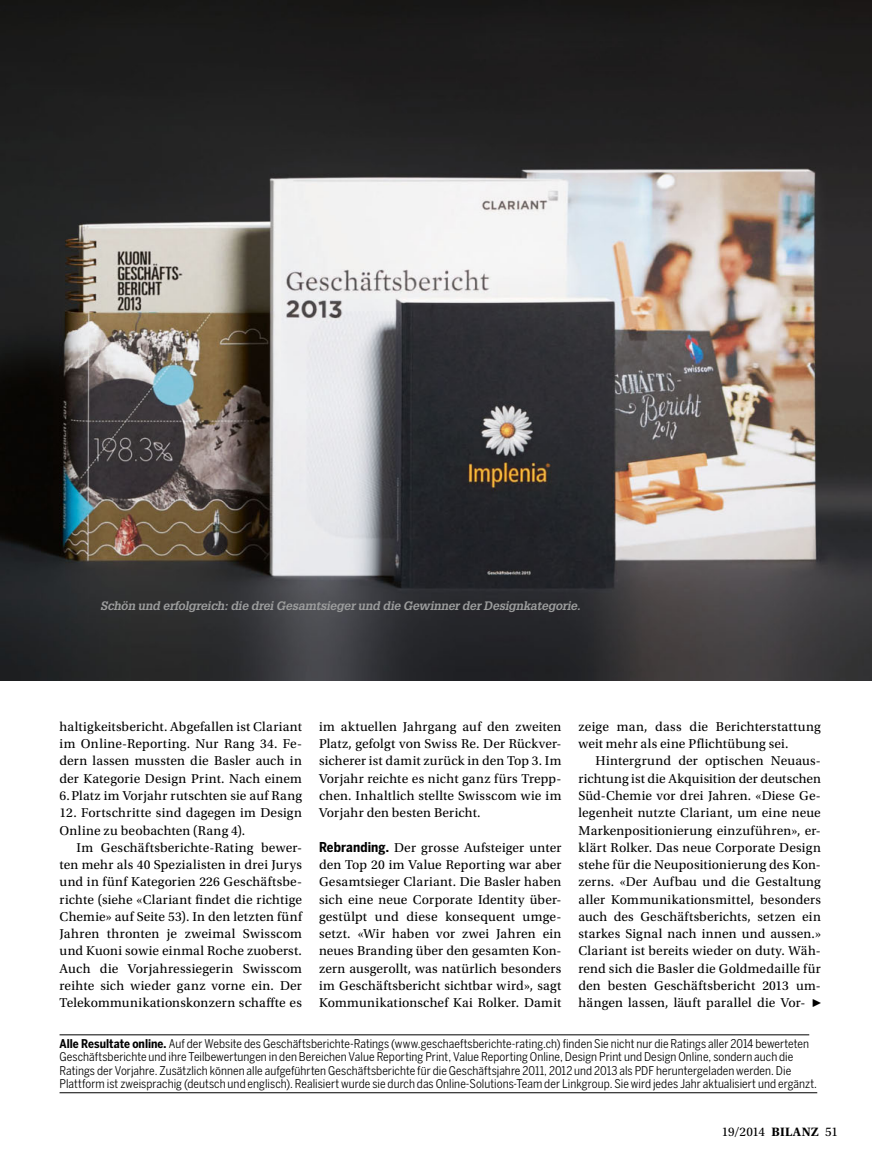
<style>
.page{position:relative;width:872px;height:1170px;background:#fff}
.page>*{position:absolute;margin:0;border:0;box-sizing:border-box;transform-origin:0 0}
.t1{font:13.5px/17.2px "Utopia Std";letter-spacing:.015em;color:#000;text-align:justify}
.t2{font:13.2px "Utopia Std";letter-spacing:-.025em;color:#000}
.t3{font:12px/13.5px "Benton Sans Cond";letter-spacing:.005em;color:#000}
.t4{font:italic 700 12px "Glypha LT Std";letter-spacing:-.02em;color:#9c9d9d}
.t5{font:7.5px "Carta Std";color:#000}
.s1{font-weight:700}
.s2{font-family:"Benton Sans Cond";font-weight:700}
.s3{font-weight:700;font-size:12.75px}
</style>
<div class="page">
<img style="left:0;top:0;width:872px;height:680px">
<hr style="left:60px;top:1034px;width:749px;height:1px;background:#000">
<hr style="left:60px;top:1092px;width:757px;height:1px;background:#000">
<p class="t4" style="left:100px;top:601px;width:481px">Schön und erfolgreich: die drei Gesamtsieger und die Gewinner der Designkategorie.</p>
<p class="t1" style="left:60px;top:719px;width:244px">haltigkeitsbericht. Abgefallen ist Clariant im Online-Reporting. Nur Rang 34. Fe&shy;dern lassen mussten die Basler auch in der Kategorie Design Print. Nach einem 6.Platz im Vorjahr rutschten sie auf Rang</p>
<p class="t1" style="left:60px;top:805px;width:244px">12. Fortschritte sind dagegen im Design<br>Online zu beobachten (Rang 4).</p>
<p class="t1" style="left:60px;top:839px;width:244px;text-indent:17px">Im Geschäftsberichte-Rating bewer&shy;ten mehr als 40 Spezialisten in drei Jurys und in fünf Kategorien 226 Geschäftsbe&shy;richte (siehe «Clariant indet die richtige Chemie» auf Seite 53). In den letzten fünf Jahren thronten je zweimal Swisscom und Kuoni sowie einmal Roche zuoberst.<br>Auch die Vorjahressiegerin Swisscom reihte sich wieder ganz vorne ein. Der Telekommunikationskonzern schafte es</p>
<p class="t1" style="left:578px;top:719px;width:244px">zeige man, dass die Berichterstattung weit mehr als eine Plichtübung sei.</p>
<p class="t1" style="left:578px;top:753px;width:244px;text-indent:17px">Hintergrund der optischen Neuaus&shy;richtung ist die Akquisition der deutschen Süd-Chemie vor drei Jahren. «Diese Ge&shy;legenheit nutzte Clariant, um eine neue Markenpositionierung einzuführen», er&shy;klärt Rolker. Das neue Corporate Design stehe für die Neupositionierung des Kon&shy;zerns. «Der Aufbau und die Gestaltung aller Kommunikationsmittel, besonders auch des Geschäftsberichts, setzen ein starkes Signal nach innen und aussen.» Clariant ist bereits wieder on duty. Wäh&shy;rend sich die Basler die Goldmedaille für den besten Geschäftsbericht 2013 um&shy;hängen lassen, läuft parallel die Vor-</p>
<p class="t3" style="left:60px;top:1037px;width:759px"><span class="s1">Alle Resultate online.</span> Auf der Website des Geschäftsberichte-Ratings (www.geschaeftsberichte-rating.ch) inden Sie nicht nur die Ratings aller 2014 bewerteten Geschäftsberichte und ihre Teilbewertungen in den Bereichen Value Reporting Print, Value Reporting Online, Design Print und Design Online, sondern auch die Ratings der Vorjahre. Zusätzlich können alle aufgeführten Geschäftsberichte für die Geschäftsjahre 2011, 2012 und 2013 als PDF heruntergeladen werden. Die Plattform ist zweisprachig (deutsch und englisch). Realisiert wurde sie durch das Online-Solutions-Team der Linkgroup. Sie wird jedes Jahr aktualisiert und ergänzt.</p>
<p class="t1" style="left:319px;top:719px;width:244px">im aktuellen Jahrgang auf den zweiten Platz, gefolgt von Swiss Re. Der Rückver&shy;sicherer ist damit zurück in den Top 3. Im Vorjahr reichte es nicht ganz fürs Trepp&shy;chen. Inhaltlich stellte Swisscom wie im Vorjahr den besten Bericht.</p>
<p class="t1" style="left:319px;top:839px;width:244px"><span class="s2">Rebranding.</span> Der grosse Aufsteiger unter den Top 20 im Value Reporting war aber Gesamtsieger Clariant. Die Basler haben sich eine neue Corporate Identity über&shy;gestülpt und diese konsequent umge&shy;setzt. «Wir haben vor zwei Jahren ein neues Branding über den gesamten Kon&shy;zern ausgerollt, was natürlich besonders im Geschäftsbericht sichtbar wird», sagt Kommunikationschef Kai Rolker. Damit</p>
<p class="t5" style="left:813px;top:998px;width:10px">•</p>
<p class="t2" style="left:721px;top:1126px;width:118px">19/2014 <span class="s3">BILANZ</span> 51</p>
</div>
